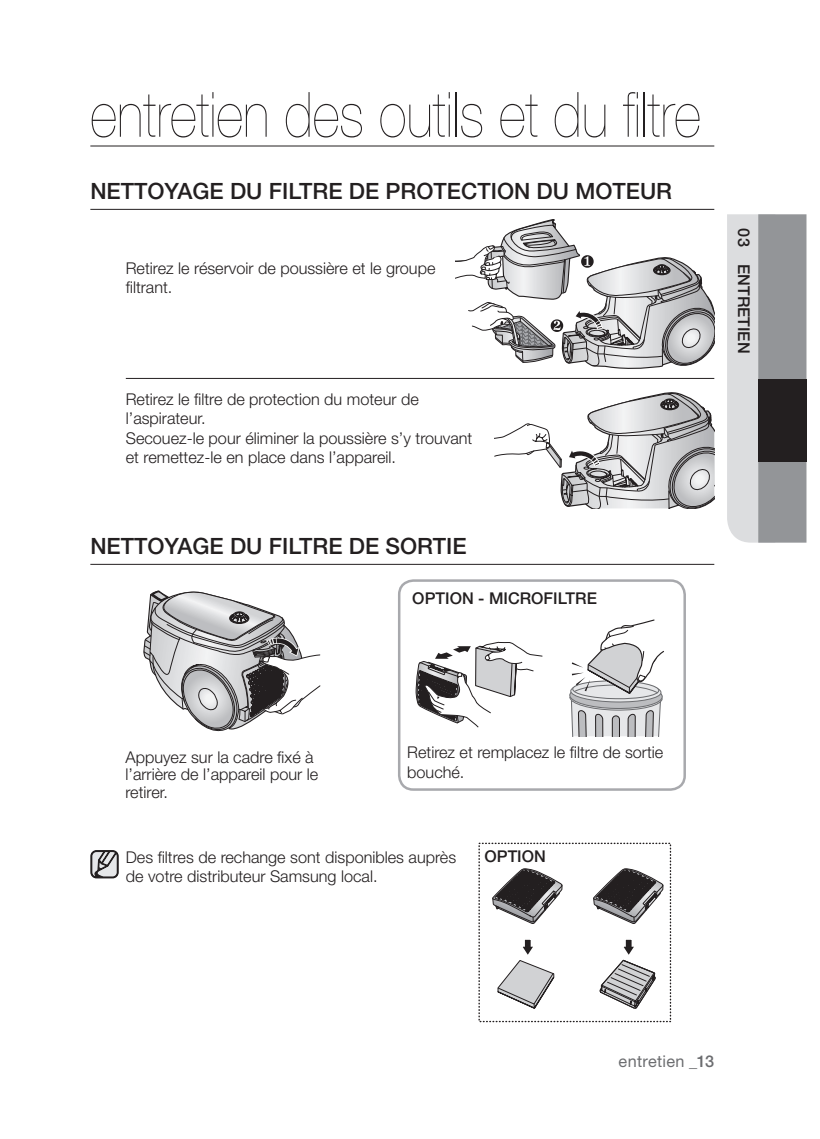
<style>
.page{position:relative;width:820px;height:1139px;background:#fff}
.page>*{position:absolute;margin:0;border:0;box-sizing:border-box;transform-origin:0 0}
.t1{font:200 62.5px "Helvetica Neue LT Pro";color:#231f20;scale:.85 1}
.t2{font:500 22.5px "Helvetica Neue LT Pro";color:#231f20}
.t3{font:300 16.25px/19.5px "Helvetica Neue LT Pro";color:#231f20}
.t4{font:500 16.25px "Helvetica Neue LT Pro";color:#231f20}
.t5{font:16.25px "Helvetica Neue LT Pro";letter-spacing:.02em;color:#6c6d70}
.s1{font-weight:500}
</style>
<div class="page">
<svg style="left:727px;top:214px;width:79px;height:329px;background:#b5b6b9"></svg>
<div style="left:758px;top:380px;width:48px;height:82px;background:#231f20"></div>
<hr style="left:90px;top:146px;width:624px;height:1px;background:#231f20">
<hr style="left:90px;top:209px;width:624px;height:1px;background:#231f20">
<hr style="left:126px;top:378px;width:588px;height:1px;background:#231f20">
<hr style="left:90px;top:564px;width:624px;height:1px;background:#231f20">
<svg style="left:456px;top:219px;width:258px;height:150px"></svg>
<svg style="left:494px;top:392px;width:220px;height:117px"></svg>
<div style="left:478px;top:843px;width:193px;height:179px;border:1px dashed #231f20"></div>
<svg style="left:497px;top:939px;width:58px;height:70px"></svg>
<svg style="left:492px;top:868px;width:71px;height:56px"></svg>
<svg style="left:593px;top:868px;width:70px;height:56px"></svg>
<svg style="left:599px;top:939px;width:57px;height:70px"></svg>
<svg style="left:143px;top:590px;width:177px;height:142px"></svg>
<svg style="left:569px;top:619px;width:95px;height:117px"></svg>
<svg style="left:416px;top:642px;width:127px;height:86px"></svg>
<div style="left:398px;top:579px;width:288px;height:212px;border:2px solid #a8a9ad;border-radius:14px"></div>
<svg style="left:90px;top:850px;width:29px;height:29px"></svg>
<h1 class="t1" style="left:90px;top:78px;width:719px">entretien des outils et du filtre</h1>
<h2 class="t2" style="left:90px;top:177px;width:583px">NETTOYAGE DU FILTRE DE PROTECTION DU MOTEUR</h2>
<p class="t3" style="left:126px;top:258px;width:311px">Retirez le réservoir de poussière et le groupe filtrant.</p>
<p class="t3" style="left:126px;top:389px;width:348px">Retirez le filtre de protection du moteur de l’aspirateur.<br>Secouez-le pour éliminer la poussière s’y trouvant et remettez-le en place dans l’appareil.</p>
<h2 class="t2" style="left:90px;top:532px;width:377px">NETTOYAGE DU FILTRE DE SORTIE</h2>
<p class="t4" style="left:412px;top:588px;width:186px">OPTION - MICROFILTRE</p>
<p class="t4" style="left:753px;top:228px;width:126px;rotate:90deg">03 ENTRETIEN</p>
<p class="t3" style="left:125px;top:748px;width:194px;line-height:17.5px">Appuyez sur la cadre fixé à l’arrière de l’appareil pour le retirer.</p>
<p class="t3" style="left:407px;top:742px;width:257px">Retirez et remplacez le filtre de sortie bouché.</p>
<p class="t3" style="left:126px;top:847px;width:332px">Des filtres de rechange sont disponibles auprès de votre distributeur Samsung local.</p>
<p class="t4" style="left:484px;top:846px;width:11px">OPTION</p>
<p class="t5" style="left:618px;top:1051px;width:97px">entretien <span class="s1">_13</span></p>
</div>
